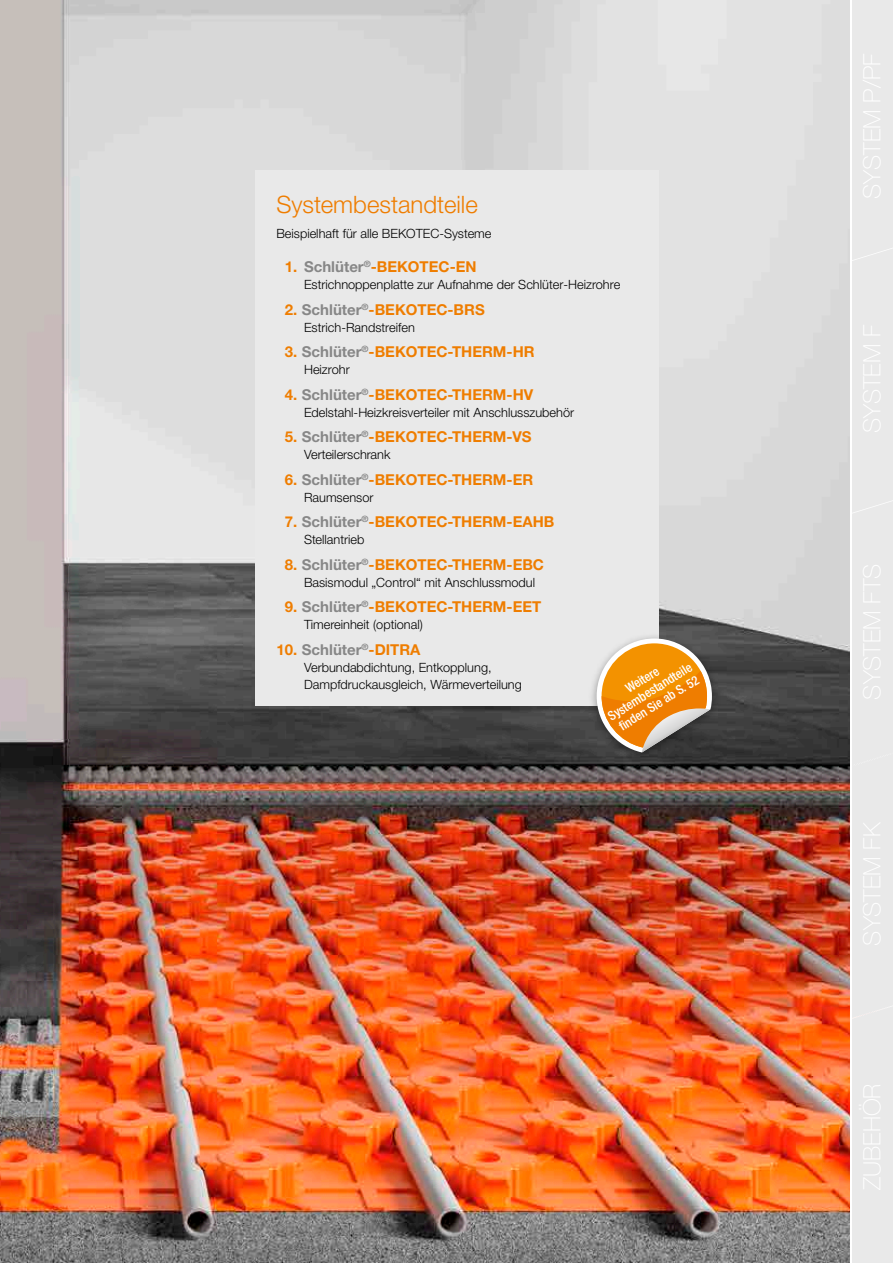
<style>
.page{position:relative;width:893px;height:1263px;background:#fff}
.page>*{position:absolute;margin:0;border:0;box-sizing:border-box;transform-origin:0 0}
.t1{font:300 24px "Helvetica Neue LTW1 G";color:#ef7d00}
.t2{font:700 15px "Helvetica Neue LTW1 G";color:#ef7d00}
.t3{font:300 12.75px/17px "Helvetica Neue LTW1 G";color:#000}
.t4{font:500 condensed 12.75px/14.2px "Helvetica Neue LT Pro";color:#fff;text-align:center}
.s1{color:#878787}
</style>
<div class="page">
<img style="left:0;top:0;width:850px;height:1263px">
<div style="left:852px;top:0;width:41px;height:1263px;background:#e9e9e9"></div>
<div style="left:255px;top:170px;width:404px;height:536px;background:#e9e9e9"></div>
<img style="left:585px;top:629px;width:138px;height:137px">
<svg style="left:597px;top:638px;width:115px;height:114px;background:#c98e42"></svg>
<h1 class="t1" style="left:276px;top:189px;width:203px">Systembestandteile</h1>
<p class="t3" style="left:276px;top:225px;width:217px">Beispielhaft für alle BEKOTEC-Systeme</p>
<p class="t2" style="left:285px;top:258px;width:193px">1. <span class="s1">Schlüter</span><sup>®</sup>-BEKOTEC-EN</p>
<p class="t3" style="left:304px;top:276px;width:318px">Estrichnoppenplatte zur Aufnahme der Schlüter-Heizrohre</p>
<p class="t2" style="left:285px;top:300px;width:202px">2. <span class="s1">Schlüter</span><sup>®</sup>-BEKOTEC-BRS</p>
<p class="t3" style="left:304px;top:319px;width:112px">Estrich-Randstreifen</p>
<p class="t2" style="left:285px;top:343px;width:251px">3. <span class="s1">Schlüter</span><sup>®</sup>-BEKOTEC-THERM-HR</p>
<p class="t3" style="left:304px;top:361px;width:47px">Heizrohr</p>
<p class="t2" style="left:285px;top:385px;width:250px">4. <span class="s1">Schlüter</span><sup>®</sup>-BEKOTEC-THERM-HV</p>
<p class="t3" style="left:304px;top:404px;width:272px">Edelstahl-Heizkreisverteiler mit Anschlusszubehör</p>
<p class="t2" style="left:285px;top:428px;width:248px">5. <span class="s1">Schlüter</span><sup>®</sup>-BEKOTEC-THERM-VS</p>
<p class="t3" style="left:304px;top:446px;width:88px">Verteilerschrank</p>
<p class="t2" style="left:285px;top:470px;width:250px">6. <span class="s1">Schlüter</span><sup>®</sup>-BEKOTEC-THERM-ER</p>
<p class="t3" style="left:304px;top:489px;width:71px">Raumsensor</p>
<p class="t2" style="left:285px;top:513px;width:271px">7. <span class="s1">Schlüter</span><sup>®</sup>-BEKOTEC-THERM-EAHB</p>
<p class="t3" style="left:304px;top:531px;width:62px">Stellantrieb</p>
<p class="t2" style="left:285px;top:555px;width:261px">8. <span class="s1">Schlüter</span><sup>®</sup>-BEKOTEC-THERM-EBC</p>
<p class="t3" style="left:304px;top:574px;width:232px">Basismodul „Control“ mit Anschlussmodul</p>
<p class="t2" style="left:285px;top:598px;width:258px">9. <span class="s1">Schlüter</span><sup>®</sup>-BEKOTEC-THERM-EET</p>
<p class="t3" style="left:304px;top:616px;width:120px">Timereinheit (optional)</p>
<p class="t2" style="left:276px;top:640px;width:146px">10. <span class="s1">Schlüter</span><sup>®</sup>-DITRA</p>
<p class="t3" style="left:304px;top:659px;width:219px">Verbundabdichtung, Entkopplung,<br>Dampfdruckausgleich, Wärmeverteilung</p>
<p class="t4" style="left:598px;top:699px;width:98px;rotate:-32deg">Weitere<br>Systembestandteile fi nden Sie ab S. 52</p>
</div>
